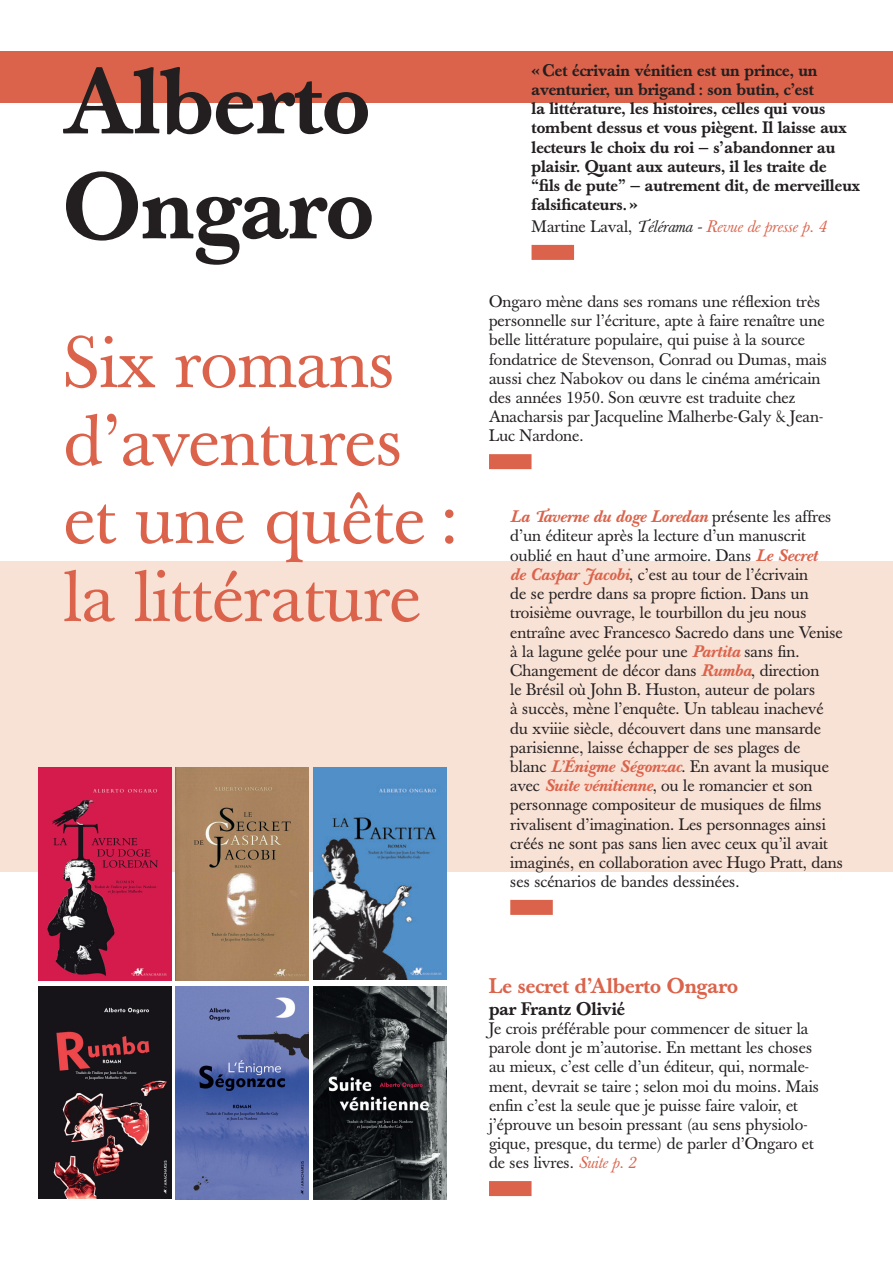
<style>
.page{position:relative;width:893px;height:1263px;background:#fff}
.page>*{position:absolute;margin:0;border:0;box-sizing:border-box;transform-origin:0 0}
.t1{font:500 91.5px/105px "Baskerville";color:#231f20}
.t2{font:72px/78px "Baskerville";color:#db634b}
.t3{font:500 21px "Baskerville";color:#db634b}
.t4{font:500 18px "Baskerville";color:#231f20}
.t5{font:16.5px/19.2px "Baskerville";color:#231f20}
.t6{font:500 16.5px/19.2px "Baskerville";color:#231f20}
.t7{font:italic 16.5px "Baskerville Book Med";color:#db634b}
.t8{font:italic 16.5px "Baskerville";color:#db634b}
.s1{font-style:normal;color:#231f20}
.s2{color:#231f20}
.s3{font-family:"Baskerville";font-style:normal;color:#231f20}
.s4{font-family:"Baskerville Book Med";font-style:italic;color:#db634b}
.s5{font-style:italic;color:#db634b}
</style>
<div class="page">
<div style="left:0;top:561px;width:893px;height:311px;background:#f8e1d5"></div>
<div style="left:0;top:51px;width:893px;height:51px;background:#db634b"></div>
<div style="left:510px;top:900px;width:43px;height:15px;background:#db634b"></div>
<img style="left:38px;top:767px;width:133px;height:213px">
<img style="left:176px;top:767px;width:133px;height:213px">
<img style="left:314px;top:767px;width:132px;height:213px">
<img style="left:38px;top:986px;width:133px;height:212px">
<img style="left:176px;top:986px;width:133px;height:213px">
<img style="left:314px;top:986px;width:132px;height:213px">
<div style="left:531px;top:245px;width:43px;height:15px;background:#db634b"></div>
<div style="left:489px;top:454px;width:42px;height:15px;background:#db634b"></div>
<div style="left:489px;top:1181px;width:42px;height:15px;background:#db634b"></div>
<h1 class="t1" style="left:63px;top:53px;width:312px">Alberto<br>Ongaro</h1>
<h2 class="t2" style="left:64px;top:325px;width:396px">Six romans d’aventures et une quête : la littérature</h2>
<p class="t6" style="left:531px;top:61px;width:330px">« Cet écrivain vénitien est un prince, un aventurier, un brigand : son butin, c’est<br>la littérature, les histoires, celles qui vous tombent dessus et vous piègent. Il laisse aux lecteurs le choix du roi — s’abandonner au plaisir. Quant aux auteurs, il les traite de<br>“fils de pute” — autrement dit, de merveilleux falsificateurs. »</p>
<p class="t8" style="left:531px;top:217px;width:296px"><span class="s1">Martine Laval,</span> <span class="s2">Télérama -</span> Revue de presse p. 4</p>
<p class="t5" style="left:489px;top:292px;width:339px">Ongaro mène dans ses romans une réflexion très personnelle sur l’écriture, apte à faire renaître une belle littérature populaire, qui puise à la source fondatrice de Stevenson, Conrad ou Dumas, mais aussi chez Nabokov ou dans le cinéma américain des années 1950. Son œuvre est traduite chez Anacharsis par Jacqueline Malherbe-Galy &amp; Jean-Luc Nardone.</p>
<p class="t7" style="left:510px;top:507px;width:323px">La Taverne du doge Loredan <span class="s3">présente les affres</span></p>
<p class="t5" style="left:510px;top:527px;width:334px">d’un éditeur après la lecture d’un manuscrit oublié en haut d’une armoire. Dans <span class="s4">Le Secret<br>de Caspar Jacobi</span>, c’est au tour de l’écrivain<br>de se perdre dans sa propre fiction. Dans un troisième ouvrage, le tourbillon du jeu nous entraîne avec Francesco Sacredo dans une Venise à la lagune gelée pour une <span class="s4">Partita</span> sans fin.<br>Changement de décor dans <span class="s4">Rumba</span>, direction<br>le Brésil où John B. Huston, auteur de polars<br>à succès, mène l’enquête. Un tableau inachevé du xviiie siècle, découvert dans une mansarde parisienne, laisse échapper de ses plages de<br>blanc <span class="s4">L’Énigme Ségonzac</span>. En avant la musique avec <span class="s4">Suite vénitienne</span>, ou le romancier et son personnage compositeur de musiques de films rivalisent d’imagination. Les personnages ainsi créés ne sont pas sans lien avec ceux qu’il avait imaginés, en collaboration avec Hugo Pratt, dans ses scénarios de bandes dessinées.</p>
<p class="t3" style="left:489px;top:973px;width:251px">Le secret d’Alberto Ongaro</p>
<p class="t4" style="left:489px;top:998px;width:138px">par Frantz Olivié</p>
<p class="t5" style="left:489px;top:1019px;width:332px">Je crois préférable pour commencer de situer la parole dont je m’autorise. En mettant les choses au mieux, c’est celle d’un éditeur, qui, normale&shy;ment, devrait se taire ; selon moi du moins. Mais enfin c’est la seule que je puisse faire valoir, et j’éprouve un besoin pressant (au sens physiolo&shy;gique, presque, du terme) de parler d’Ongaro et de ses livres. <span class="s5">Suite p. 2</span></p>
</div>
